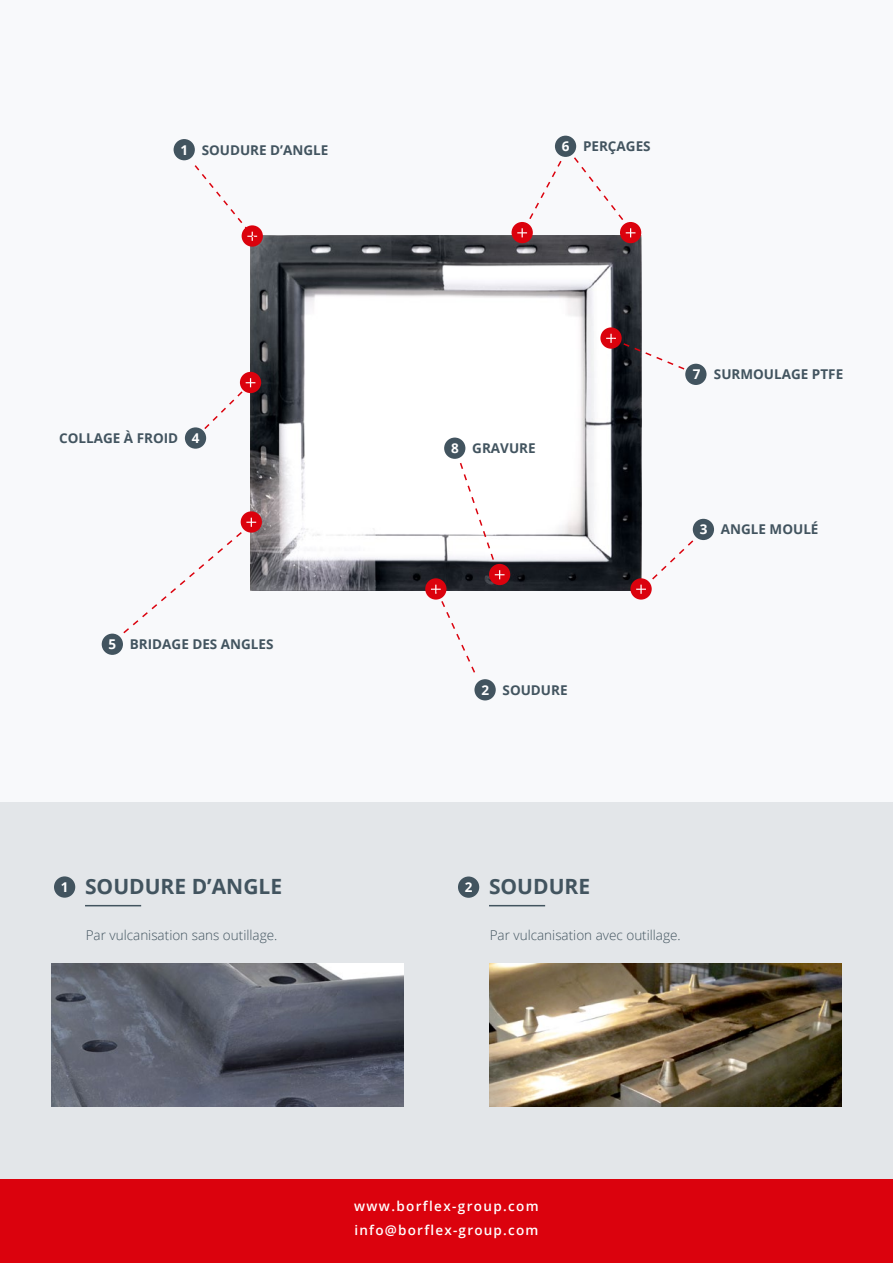
<style>
.page{position:relative;width:893px;height:1263px;background:#fff}
.page>*{position:absolute;margin:0;border:0;box-sizing:border-box;transform-origin:0 0}
.t1{font:700 21px "Open Sans";color:#42545f}
.t2{font:700 13.5px "Open Sans";color:#42545f}
.t3{font:300 13.5px "Open Sans";color:#42545f}
.t4{font:600 13.5px/24.8px "Open Sans";letter-spacing:.09em;color:#fff}
.t5{font:700 13.5px "Open Sans";color:#fff}
.s1{color:#fff}
</style>
<div class="page">
<div style="left:0;top:1179px;width:893px;height:84px;background:#db020d"></div>
<div style="left:0;top:801px;width:893px;height:378px;background:#e3e6e9"></div>
<div style="left:0;top:0;width:893px;height:801px;background:#f8f9fb"></div>
<img style="left:250px;top:235px;width:391px;height:355px">
<hr style="left:489px;top:905px;width:56px;height:1px;background:#42545f">
<img style="left:489px;top:963px;width:353px;height:143px">
<hr style="left:85px;top:905px;width:56px;height:1px;background:#42545f">
<img style="left:51px;top:963px;width:353px;height:143px">
<div style="left:242px;top:225px;width:21px;height:22px;background:#db020d;border-radius:50%"></div>
<div style="left:174px;top:139px;width:21px;height:21px;background:#42545f;border-radius:50%"></div>
<svg style="left:194px;top:165px;width:64px;height:77px"></svg>
<div style="left:425px;top:578px;width:21px;height:22px;background:#db020d;border-radius:50%"></div>
<div style="left:474px;top:679px;width:22px;height:21px;background:#42545f;border-radius:50%"></div>
<svg style="left:431px;top:585px;width:45px;height:88px"></svg>
<svg style="left:630px;top:578px;width:22px;height:22px"></svg>
<div style="left:693px;top:519px;width:21px;height:21px;background:#42545f;border-radius:50%"></div>
<svg style="left:636px;top:539px;width:58px;height:55px"></svg>
<svg style="left:600px;top:327px;width:22px;height:22px"></svg>
<div style="left:685px;top:364px;width:21px;height:21px;background:#42545f;border-radius:50%"></div>
<svg style="left:606px;top:334px;width:79px;height:37px"></svg>
<div style="left:241px;top:511px;width:21px;height:22px;background:#db020d;border-radius:50%"></div>
<div style="left:102px;top:634px;width:21px;height:21px;background:#42545f;border-radius:50%"></div>
<svg style="left:123px;top:518px;width:133px;height:116px"></svg>
<div style="left:240px;top:372px;width:21px;height:21px;background:#db020d;border-radius:50%"></div>
<div style="left:185px;top:427px;width:21px;height:22px;background:#42545f;border-radius:50%"></div>
<svg style="left:203px;top:378px;width:52px;height:53px"></svg>
<div style="left:489px;top:564px;width:21px;height:21px;background:#db020d;border-radius:50%"></div>
<svg style="left:495px;top:570px;width:10px;height:9px"></svg>
<div style="left:444px;top:438px;width:21px;height:21px;background:#42545f;border-radius:50%"></div>
<svg style="left:459px;top:461px;width:36px;height:100px"></svg>
<div style="left:512px;top:222px;width:21px;height:21px;background:#db020d;border-radius:50%"></div>
<div style="left:555px;top:136px;width:21px;height:21px;background:#42545f;border-radius:50%"></div>
<svg style="left:517px;top:161px;width:46px;height:76px"></svg>
<div style="left:620px;top:222px;width:21px;height:21px;background:#db020d;border-radius:50%"></div>
<svg style="left:626px;top:228px;width:9px;height:9px"></svg>
<svg style="left:574px;top:157px;width:50px;height:63px"></svg>
<div style="left:54px;top:876px;width:21px;height:22px;background:#42545f;border-radius:50%"></div>
<div style="left:458px;top:876px;width:21px;height:22px;background:#42545f;border-radius:50%"></div>
<hr style="left:892px;top:0;width:1px;height:359px;background:#e3e6e9">
<p class="t2" style="left:180px;top:140px;width:149px"><span class="s1">1</span> SOUDURE D’ANGLE</p>
<p class="t2" style="left:562px;top:137px;width:90px"><span class="s1">6</span> PERÇAGES</p>
<p class="t2" style="left:59px;top:428px;width:142px">COLLAGE À FROID <span class="s1">4</span></p>
<p class="t2" style="left:109px;top:635px;width:166px"><span class="s1">5</span> BRIDAGE DES ANGLES</p>
<p class="t2" style="left:451px;top:439px;width:86px"><span class="s1">8</span> GRAVURE</p>
<p class="t2" style="left:481px;top:680px;width:88px"><span class="s1">2</span> SOUDURE</p>
<p class="t2" style="left:693px;top:365px;width:152px"><span class="s1">7</span> SURMOULAGE PTFE</p>
<p class="t2" style="left:700px;top:520px;width:120px"><span class="s1">3</span> ANGLE MOULÉ</p>
<h1 class="t1" style="left:85px;top:872px;width:199px">SOUDURE D’ANGLE</h1>
<p class="t3" style="left:86px;top:926px;width:193px">Par vulcanisation sans outillage.</p>
<p class="t5" style="left:61px;top:877px;width:9px">1</p>
<p class="t5" style="left:465px;top:878px;width:9px">2</p>
<h1 class="t1" style="left:489px;top:872px;width:103px">SOUDURE</h1>
<p class="t3" style="left:490px;top:926px;width:193px">Par vulcanisation avec outillage.</p>
<p class="t4" style="left:354px;top:1193px;width:186px">www.borflex-group.com info@borflex-group.com</p>
</div>
